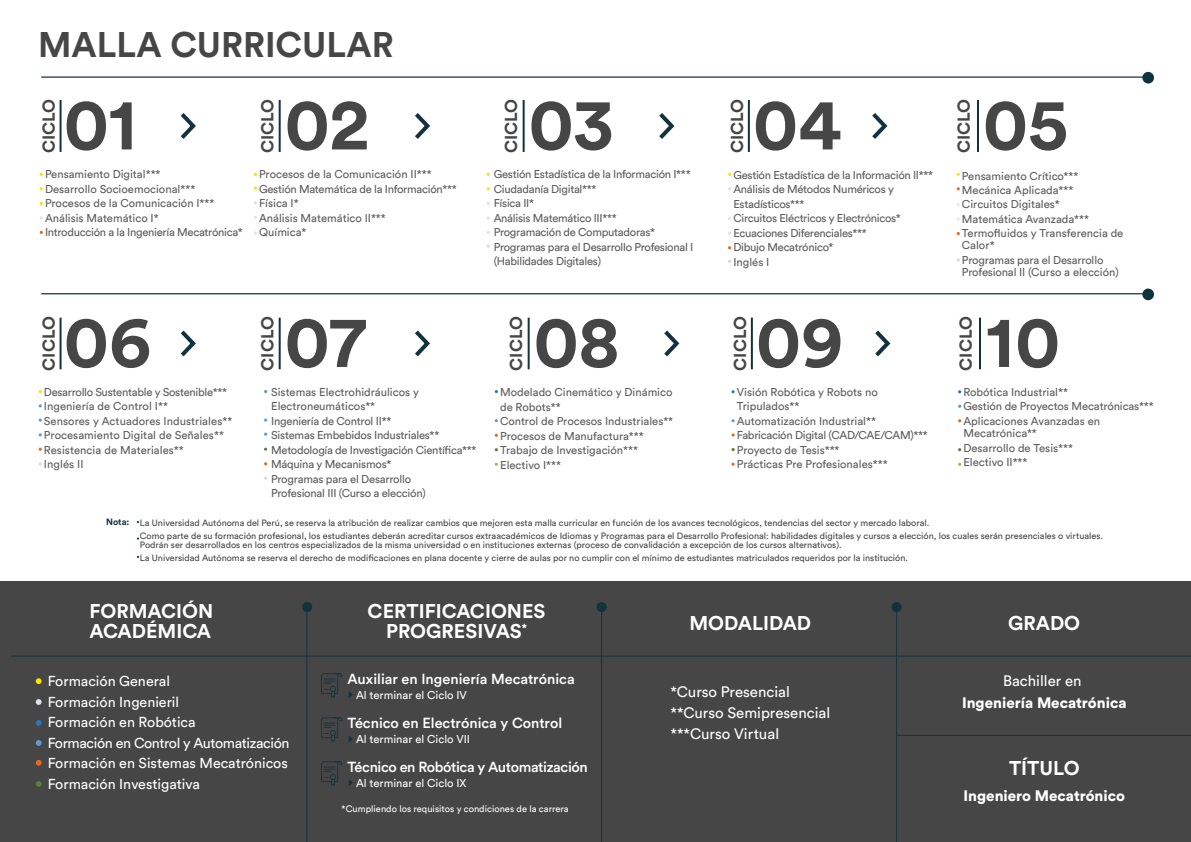
<style>
.page{position:relative;width:1191px;height:842px;background:#fff}
.page>*{position:absolute;margin:0;border:0;box-sizing:border-box;transform-origin:0 0}
.t1{font:700 72.5px "Circular Std";color:#474647}
.t2{font:700 35.3px "Circular Std";color:#474647}
.t3{font:700 19.8px/19.8px "Circular Std";color:#fff}
.t4{font:700 17.1px "Circular Std";color:#474647}
.t5{font:15px/21px "Circular Std";color:#fff}
.t6{font:900 15px "Circular Std";color:#fff}
.t7{font:500 14.5px "Circular Std";letter-spacing:-.005em;color:#fff}
.t8{font:500 14.5px "Circular Std";letter-spacing:-.025em;color:#fff}
.t9{font:14.3px/20.6px "Circular Std";color:#fff}
.t10{font:11.3px/14.5px "Circular Std";letter-spacing:-.01em;color:#5e5c5c}
.t11{font:11.2px "Circular Std";color:#fff}
.t12{font:9.3px "Circular Std";color:#fff}
.t13{font:9.1px/13.1px "Circular Std";color:#474647}
.t14{font:700 9.1px "Circular Std";color:#0e333f}
</style>
<div class="page">
<svg style="left:180px;top:113px;width:16px;height:26px"></svg>
<svg style="left:415px;top:113px;width:15px;height:26px"></svg>
<svg style="left:659px;top:113px;width:16px;height:26px"></svg>
<hr style="left:60px;top:100px;width:2px;height:52px;background:#12333e">
<hr style="left:279px;top:100px;width:2px;height:52px;background:#12333e">
<hr style="left:522px;top:100px;width:2px;height:52px;background:#12333e">
<svg style="left:872px;top:113px;width:16px;height:26px"></svg>
<hr style="left:748px;top:100px;width:2px;height:52px;background:#12333e">
<hr style="left:977px;top:100px;width:2px;height:52px;background:#12333e">
<svg style="left:180px;top:330px;width:16px;height:27px"></svg>
<svg style="left:415px;top:330px;width:15px;height:27px"></svg>
<hr style="left:60px;top:318px;width:2px;height:51px;background:#12333e">
<hr style="left:279px;top:318px;width:2px;height:51px;background:#12333e">
<svg style="left:664px;top:330px;width:16px;height:27px"></svg>
<hr style="left:527px;top:318px;width:2px;height:51px;background:#12333e">
<svg style="left:875px;top:330px;width:16px;height:27px"></svg>
<hr style="left:751px;top:318px;width:2px;height:51px;background:#12333e">
<hr style="left:979px;top:318px;width:2px;height:51px;background:#12333e">
<hr style="left:41px;top:76px;width:1106px;height:2px;background:#0e333f">
<svg style="left:1142px;top:71px;width:12px;height:13px"></svg>
<hr style="left:41px;top:293px;width:1106px;height:1px;background:#0e333f">
<svg style="left:1142px;top:288px;width:12px;height:13px"></svg>
<div style="left:0;top:581px;width:1191px;height:261px;background:#474647"></div>
<svg style="left:891px;top:602px;width:11px;height:10px"></svg>
<svg style="left:596px;top:602px;width:11px;height:10px"></svg>
<svg style="left:302px;top:602px;width:10px;height:10px"></svg>
<hr style="left:11px;top:656px;width:1180px;height:1px;background:#12333e">
<hr style="left:896px;top:735px;width:295px;height:1px;background:#12333e">
<hr style="left:601px;top:611px;width:1px;height:231px;background:#12333e">
<hr style="left:896px;top:611px;width:1px;height:231px;background:#12333e">
<hr style="left:306px;top:608px;width:1px;height:234px;background:#12333e">
<svg style="left:349px;top:692px;width:4px;height:6px"></svg>
<svg style="left:349px;top:736px;width:4px;height:6px"></svg>
<svg style="left:349px;top:780px;width:4px;height:6px"></svg>
<svg style="left:321px;top:673px;width:21px;height:25px"></svg>
<svg style="left:321px;top:717px;width:21px;height:25px"></svg>
<svg style="left:321px;top:761px;width:21px;height:25px"></svg>
<svg style="left:254px;top:186px;width:3px;height:4px"></svg>
<svg style="left:264px;top:418px;width:3px;height:4px"></svg>
<svg style="left:264px;top:432px;width:3px;height:4px"></svg>
<svg style="left:36px;top:678px;width:6px;height:6px"></svg>
<svg style="left:36px;top:699px;width:6px;height:6px"></svg>
<svg style="left:36px;top:720px;width:6px;height:6px"></svg>
<svg style="left:36px;top:740px;width:6px;height:6px"></svg>
<svg style="left:36px;top:760px;width:6px;height:6px"></svg>
<svg style="left:36px;top:781px;width:6px;height:6px"></svg>
<h2 class="t2" style="left:38px;top:22px;width:357px">MALLA CURRICULAR</h2>
<h3 class="t4" style="left:38px;top:153px;width:56px;rotate:-90deg">CICLO</h3>
<h1 class="t1" style="left:64px;top:77px;width:75px">01</h1>
<h3 class="t4" style="left:256px;top:153px;width:56px;rotate:-90deg">CICLO</h3>
<h1 class="t1" style="left:284px;top:77px;width:86px">02</h1>
<h3 class="t4" style="left:500px;top:153px;width:56px;rotate:-90deg">CICLO</h3>
<h1 class="t1" style="left:528px;top:77px;width:86px">03</h1>
<h3 class="t4" style="left:726px;top:153px;width:56px;rotate:-90deg">CICLO</h3>
<h1 class="t1" style="left:753px;top:77px;width:90px">04</h1>
<h3 class="t4" style="left:952px;top:153px;width:56px;rotate:-90deg">CICLO</h3>
<h1 class="t1" style="left:982px;top:77px;width:87px">05</h1>
<p class="t10" style="left:45px;top:167px;width:199px">Pensamiento Digital***<br>Desarrollo Socioemocional***<br>Procesos de la Comunicación I***<br>Análisis Matemático I*<br>Introducción a la Ingeniería Mecatrónica*</p>
<p class="t10" style="left:259px;top:167px;width:199px">Procesos de la Comunicación II***<br>Gestión Matemática de la Información***<br>Física I*<br>Análisis Matemático II***<br>Química*</p>
<p class="t10" style="left:494px;top:167px;width:201px">Gestión Estadística de la Información I***<br>Ciudadanía Digital***<br>Física II*<br>Análisis Matemático III***<br>Programación de Computadoras*<br>Programas para el Desarrollo Profesional I (Habilidades Digitales)</p>
<p class="t10" style="left:733px;top:168px;width:201px">Gestión Estadística de la Información II***<br>Análisis de Métodos Numéricos y<br>Estadísticos***<br>Circuitos Eléctricos y Electrónicos*<br>Ecuaciones Diferenciales***<br>Dibujo Mecatrónico*<br>Inglés I</p>
<p class="t10" style="left:962px;top:168px;width:163px">Pensamiento Crítico***<br>Mecánica Aplicada***<br>Circuitos Digitales*<br>Matemática Avanzada***<br>Termofluidos y Transferencia de</p>
<p class="t10" style="left:962px;top:238px;width:143px">Calor*<br>Programas para el Desarrollo</p>
<p class="t10" style="left:962px;top:264px;width:158px">Profesional II (Curso a elección)</p>
<h3 class="t4" style="left:38px;top:371px;width:56px;rotate:-90deg">CICLO</h3>
<h1 class="t1" style="left:64px;top:295px;width:89px">06</h1>
<h3 class="t4" style="left:256px;top:371px;width:56px;rotate:-90deg">CICLO</h3>
<h1 class="t1" style="left:284px;top:295px;width:83px">07</h1>
<h3 class="t4" style="left:505px;top:371px;width:56px;rotate:-90deg">CICLO</h3>
<h1 class="t1" style="left:533px;top:295px;width:88px">08</h1>
<h3 class="t4" style="left:729px;top:371px;width:56px;rotate:-90deg">CICLO</h3>
<h1 class="t1" style="left:756px;top:295px;width:89px">09</h1>
<h3 class="t4" style="left:954px;top:371px;width:56px;rotate:-90deg">CICLO</h3>
<h1 class="t1" style="left:985px;top:295px;width:76px">10</h1>
<p class="t10" style="left:44px;top:384px;width:190px">Desarrollo Sustentable y Sostenible***<br>Ingeniería de Control I**<br>Sensores y Actuadores Industriales**<br>Procesamiento Digital de Señales**<br>Resistencia de Materiales**<br>Inglés II</p>
<p class="t10" style="left:271px;top:384px;width:207px">Sistemas Electrohidráulicos y<br>Electroneumáticos**<br>Ingeniería de Control II**<br>Sistemas Embebidos Industriales**<br>Metodología de Investigación Científica***<br>Máquina y Mecanismos*<br>Programas para el Desarrollo<br>Profesional III (Curso a elección)</p>
<p class="t10" style="left:500px;top:385px;width:175px">Modelado Cinemático y Dinámico de Robots**<br>Control de Procesos Industriales**<br>Procesos de Manufactura***<br>Trabajo de Investigación***<br>Electivo I***</p>
<p class="t10" style="left:737px;top:385px;width:192px">Visión Robótica y Robots no<br>Tripulados**<br>Automatización Industrial**<br>Fabricación Digital (CAD/CAE/CAM)***<br>Proyecto de Tesis***<br>Prácticas Pre Profesionales***</p>
<p class="t10" style="left:963px;top:385px;width:192px">Robótica Industrial**<br>Gestión de Proyectos Mecatrónicas***<br>Aplicaciones Avanzadas en</p>
<p class="t10" style="left:963px;top:426px;width:111px">Mecatrónica**<br>Desarrollo de Tesis***<br>Electivo II***</p>
<p class="t14" style="left:106px;top:516px;width:25px">Nota:</p>
<p class="t13" style="left:140px;top:516px;width:964px">La Universidad Autónoma del Perú, se reserva la atribución de realizar cambios que mejoren esta malla curricular en función de los avances tecnológicos, tendencias del sector y mercado laboral.<br>Como parte de su formación profesional, los estudiantes deberán acreditar cursos extraacadémicos de Idiomas y Programas para el Desarrollo Profesional: habilidades digitales y cursos a elección, los cuales serán presenciales o virtuales.</p>
<p class="t13" style="left:140px;top:538px;width:769px">Podrán ser desarrollados en los centros especializados de la misma universidad o en instituciones externas (proceso de convalidación a excepción de los cursos alternativos).<br>La Universidad Autónoma se reserva el derecho de modificaciones en plana docente y cierre de aulas por no cumplir con el mínimo de estudiantes matriculados requeridos por la institución.</p>
<h3 class="t3" style="left:89px;top:601px;width:125px">FORMACIÓN<br>ACADÉMICA</h3>
<p class="t9" style="left:48px;top:671px;width:243px">Formación General<br>Formación Ingenieril<br>Formación en Robótica<br>Formación en Control y Automatización<br>Formación en Sistemas Mecatrónicos<br>Formación Investigativa</p>
<h3 class="t3" style="left:368px;top:601px;width:179px;text-align:center">CERTIFICACIONES<br>PROGRESIVAS<sup>*</sup></h3>
<p class="t7" style="left:347px;top:669px;width:229px">Auxiliar en Ingeniería Mecatrónica</p>
<p class="t11" style="left:356px;top:688px;width:112px">Al terminar el Ciclo IV</p>
<p class="t7" style="left:347px;top:714px;width:216px">Técnico en Electrónica y Control</p>
<p class="t11" style="left:356px;top:732px;width:116px">Al terminar el Ciclo VII</p>
<p class="t8" style="left:347px;top:757px;width:242px">Técnico en Robótica y Automatización</p>
<p class="t11" style="left:356px;top:776px;width:112px">Al terminar el Ciclo IX</p>
<p class="t12" style="left:342px;top:803px;width:229px">*Cumpliendo los requisitos y condiciones de la carrera</p>
<h3 class="t3" style="left:689px;top:613px;width:123px">MODALIDAD</h3>
<h3 class="t5" style="left:670px;top:681px;width:161px">*Curso Presencial **Curso Semipresencial ***Curso Virtual</h3>
<h3 class="t3" style="left:1008px;top:613px;width:74px">GRADO</h3>
<h3 class="t5" style="left:1003px;top:670px;width:80px">Bachiller en</h3>
<h3 class="t6" style="left:962px;top:693px;width:166px">Ingeniería Mecatrónica</h3>
<h3 class="t3" style="left:1009px;top:757px;width:72px">TÍTULO</h3>
<h3 class="t6" style="left:963px;top:786px;width:163px">Ingeniero Mecatrónico</h3>
</div>
